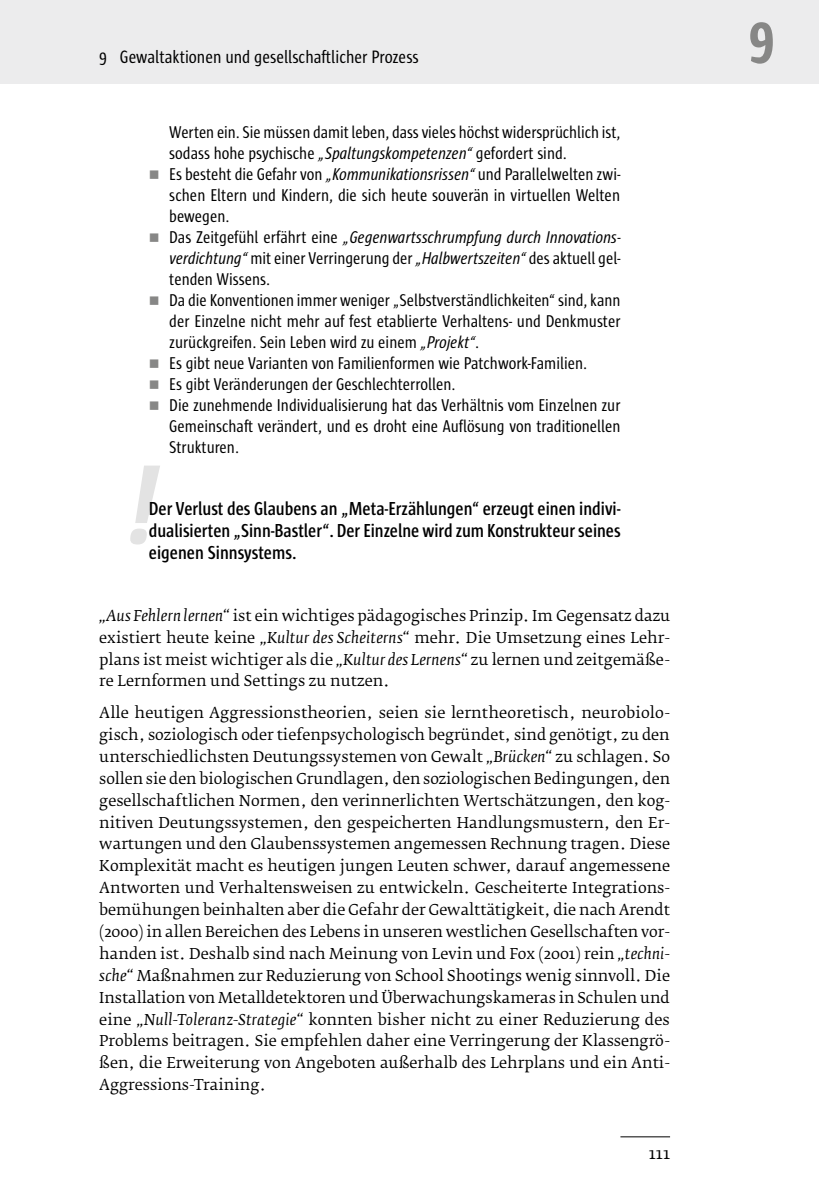
<style>
.page{position:relative;width:819px;height:1191px;background:#fff}
.page>*{position:absolute;margin:0;border:0;box-sizing:border-box;transform-origin:0 0}
.t1{font:italic 700 115.5px "Sun Cd";color:#e3e3e3}
.t2{font:600 19.25px/22.2px "Sun Cd";color:#000;text-align:justify}
.t3{font:18.38px "Sun Cd";color:#000}
.t4{font:17.5px/21px "Sun Cd";color:#000;text-align:justify}
.t5{font:15.75px "Fedra Serif B Pro";color:#000}
.t6{font:14.88px/21.9px "Fedra Serif B Pro";color:#000;text-align:justify}
.s1{font-style:italic}
.s2{color:#878786}
</style>
<div class="page">
<hr style="left:620px;top:1136px;width:50px;height:1px;background:#000">
<div style="left:0;top:0;width:819px;height:84px;background:#ececed"></div>
<p class="t3" style="left:99px;top:47px;width:321px">9 Gewaltakt on n u d gesellschaftlicher Prozess</p>
<p class="t3" style="left:129px;top:47px;width:334px">Wer bin ich eigentlich? Die Frage nach der Identität</p>
<p class="t4" style="left:169px;top:122px;width:452px">Werten ein. Sie müssen damit leben, dass vieles höchst widersprüchlich ist, sodass hohe psychische <span class="s1">„Spaltungskompetenzen“</span> gefordert sind.</p>
<p class="t4" style="left:169px;top:164px;width:452px;text-indent:-20px"><span class="s2">■</span> Es besteht die Gefahr von <span class="s1">„Kommunikationsrissen“</span> und Parallelwelten zwi&shy;schen Eltern und Kindern, die sich heute souverän in virtuellen Welten bewegen.</p>
<p class="t4" style="left:169px;top:227px;width:453px;text-indent:-20px"><span class="s2">■</span> Das Zeitgefühl erfährt eine <span class="s1">„Gegenwartsschrumpfung durch Innovations&shy;verdichtung“</span> mit einer Verringerung der <span class="s1">„Halbwertszeiten“</span> des aktuell gel&shy;tenden Wissens.</p>
<p class="t4" style="left:169px;top:290px;width:453px;text-indent:-20px"><span class="s2">■</span> Da die Konventionen immer weniger „Selbstverständlichkeiten“ sind, kann der Einzelne nicht mehr auf fest etablierte Verhaltens- und Denkmuster zurückgreifen. Sein Leben wird zu einem <span class="s1">„Projekt“</span>.</p>
<p class="t4" style="left:149px;top:353px;width:439px"><span class="s2">■</span> Es gibt neue Varianten von Familienformen wie Patchwork-Familien.</p>
<p class="t4" style="left:149px;top:374px;width:308px"><span class="s2">■</span> Es gibt Veränderungen der Geschlechterrollen.</p>
<p class="t4" style="left:169px;top:395px;width:452px;text-indent:-20px"><span class="s2">■</span> Die zunehmende Individualisierung hat das Verhältnis vom Einzelnen zur Gemeinschaft verändert, und es droht eine Auflösung von traditionellen Strukturen.</p>
<h1 class="t1" style="left:122px;top:444px;width:35px">!</h1>
<p class="t2" style="left:149px;top:497px;width:473px">Der Verlust des Glaubens an „Meta-Erzählungen“ erzeugt einen indivi&shy;dualisierten „Sinn-Bastler“. Der Einzelne wird zum Konstrukteur seines eigenen Sinnsystems.</p>
<p class="t6" style="left:99px;top:604px;width:572px"><span class="s1">„Aus Fehlern lernen“</span> ist ein wichtiges pädagogisches Prinzip. Im Gegensatz dazu existiert heute keine <span class="s1">„Kultur des Scheiterns“</span> mehr. Die Umsetzung eines Lehr&shy;plans ist meist wichtiger als die <span class="s1">„Kultur des Lernens“</span> zu lernen und zeitgemäße&shy;re Lernformen und Settings zu nutzen.</p>
<p class="t6" style="left:99px;top:702px;width:572px">Alle heutigen Aggressionstheorien, seien sie lerntheoretisch, neurobiolo&shy;gisch, soziologisch oder tiefenpsychologisch begründet, sind genötigt, zu den unterschiedlichsten Deutungssystemen von Gewalt <span class="s1">„Brücken“</span> zu schlagen. So sollen sie den biologischen Grundlagen, den soziologischen Bedingungen, den gesellschaftlichen Normen, den verinnerlichten Wertschätzungen, den kog&shy;nitiven Deutungssystemen, den gespeicherten Handlungsmustern, den Er&shy;wartungen und den Glaubenssystemen angemessen Rechnung tragen. Diese Komplexität macht es heutigen jungen Leuten schwer, darauf angemessene Antworten und Verhaltensweisen zu entwickeln. Gescheiterte Integrations&shy;bemühungen beinhalten aber die Gefahr der Gewalttätigkeit, die nach Arendt (2000) in allen Bereichen des Lebens in unseren westlichen Gesellschaften vor&shy;handen ist. Deshalb sind nach Meinung von Levin und Fox (2001) rein <span class="s1">„techni&shy;sche“</span> Maßnahmen zur Reduzierung von School Shootings wenig sinnvoll. Die Installation von Metalldetektoren und Überwachungskameras in Schulen und eine <span class="s1">„Null-Toleranz-Strategie“</span> konnten bisher nicht zu einer Reduzierung des Problems beitragen. Sie empfehlen daher eine Verringerung der Klassengrö&shy;ßen, die Erweiterung von Angeboten außerhalb des Lehrplans und ein Anti-Aggressions-Training.</p>
<p class="t5" style="left:648px;top:1144px;width:23px">111</p>
</div>
